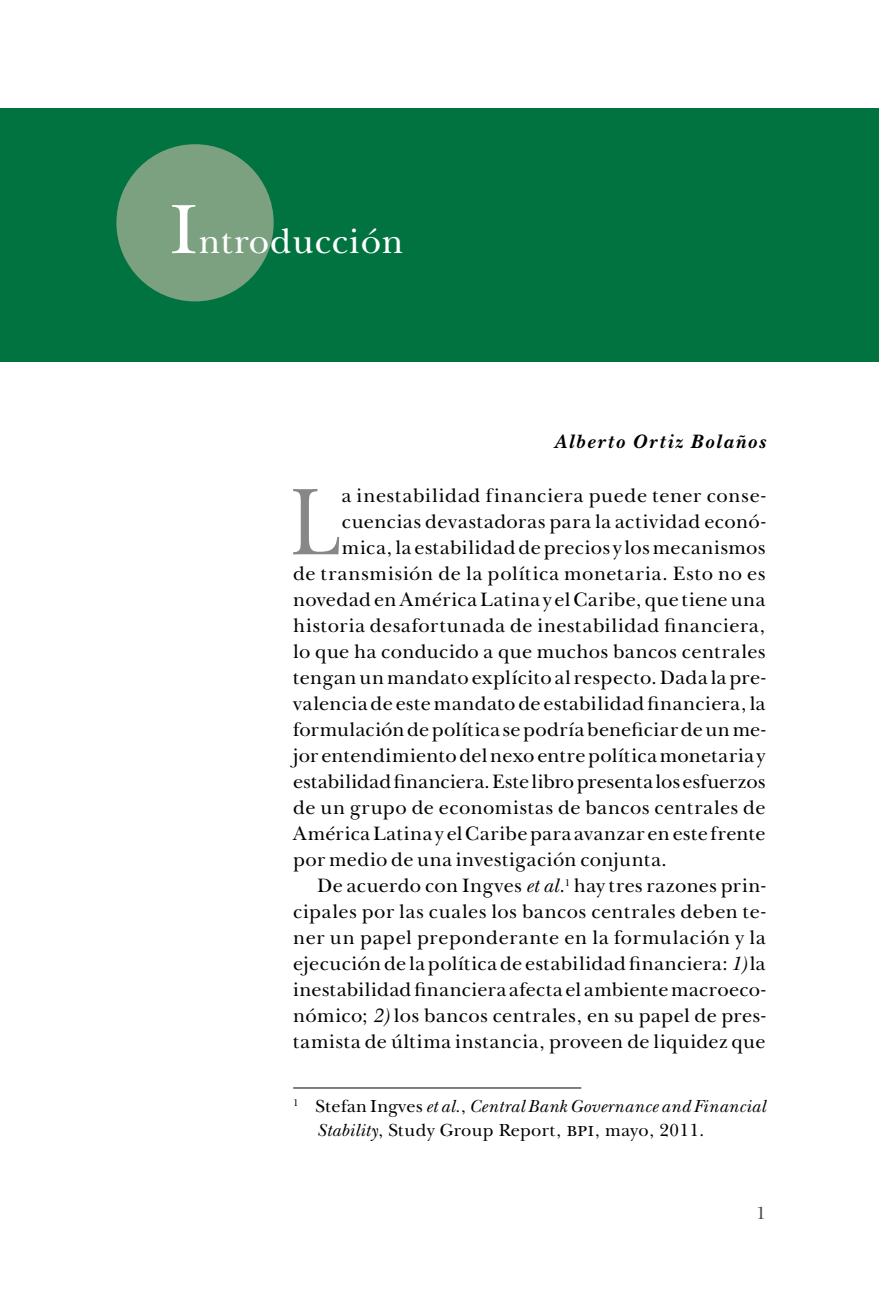
<style>
.page{position:relative;width:879px;height:1304px;background:#fff}
.page>*{position:absolute;margin:0;border:0;box-sizing:border-box;transform-origin:0 0}
.CUERPO_Capitular{font:97.8px "New Baskerville ITC";color:#878787;scale:.8 1}
.TITULO_capítulos{font:36px "New Baskerville ITC";letter-spacing:.025em;color:#fff}
.CUERPO_Capitular-2{font:20px "New Baskerville ITC";letter-spacing:.025em;color:#020203}
.CUERPO_de_texto{font:20px/26px "New Baskerville ITC";letter-spacing:.02em;color:#020203;text-align:justify}
.CUERPO_Capitular-3{font:20px "New Baskerville ITC";letter-spacing:.005em;color:#020203}
.Autores{font:italic 700 20px "New Baskerville ITC";letter-spacing:.095em;color:#020203}
.NOTAS{font:italic 18px/24px "New Baskerville ITC";letter-spacing:.025em;color:#020203}
.t1{font:18px "New Baskerville ITC";color:#4a4a49}
.s1{font-size:72px}
.s2{font-style:italic}
.s3{font-style:normal}
.s4{font-style:normal;font-size:21.6px}
</style>
<div class="page">
<div style="left:0;top:108px;width:879px;height:253px;background:#007341"></div>
<div style="left:116px;top:144px;width:158px;height:157px;background:#7ba180;border-radius:50%"></div>
<hr style="left:293px;top:1087px;width:288px;height:1px;background:#000">
<p class="TITULO_capítulos" style="left:170px;top:220px;width:235px"><span class="s1">I</span>ntroducción</p>
<p class="Autores" style="left:554px;top:430px;width:213px">Alberto Ortiz Bolaños</p>
<p class="CUERPO_Capitular" style="left:290px;top:464px;width:64px">L</p>
<p class="CUERPO_Capitular-2" style="left:342px;top:484px;width:425px">a inestabilidad financiera puede tener conse-</p>
<p class="CUERPO_Capitular-2" style="left:342px;top:510px;width:425px">cuencias devastadoras para la actividad econó-</p>
<p class="CUERPO_Capitular-2" style="left:342px;top:536px;width:425px">mica, la estabilidad de precios y los mecanismos</p>
<p class="CUERPO_Capitular-2" style="left:293px;top:562px;width:474px">de transmisión de la política monetaria. Esto no es</p>
<p class="CUERPO_Capitular-2" style="left:293px;top:588px;width:473px">novedad en América Latina y el Caribe, que tiene una</p>
<p class="CUERPO_Capitular-2" style="left:293px;top:614px;width:474px">historia desafortunada de inestabilidad financiera,</p>
<p class="CUERPO_Capitular-2" style="left:293px;top:640px;width:474px">lo que ha conducido a que muchos bancos centrales</p>
<p class="CUERPO_Capitular-2" style="left:293px;top:666px;width:474px">tengan un mandato explícito al respecto. Dada la pre-</p>
<p class="CUERPO_Capitular-2" style="left:293px;top:692px;width:474px">valencia de este mandato de estabilidad financiera, la</p>
<p class="CUERPO_Capitular-2" style="left:293px;top:718px;width:474px">formulación de política se podría beneficiar de un me-</p>
<p class="CUERPO_Capitular-3" style="left:293px;top:744px;width:474px">jor entendimiento del nexo entre política monetaria y</p>
<p class="CUERPO_Capitular-2" style="left:293px;top:770px;width:474px">estabilidad financiera. Este libro presenta los esfuerzos</p>
<p class="CUERPO_Capitular-2" style="left:293px;top:796px;width:474px">de un grupo de economistas de bancos centrales de</p>
<p class="CUERPO_Capitular-2" style="left:293px;top:822px;width:474px">América Latina y el Caribe para avanzar en este frente</p>
<p class="CUERPO_Capitular-2" style="left:293px;top:848px;width:375px">por medio de una investigación conjunta.</p>
<p class="CUERPO_de_texto" style="left:293px;top:873px;width:474px;text-indent:24px">De acuerdo con Ingves <span class="s2">et al.</span><sup>1</sup> hay tres razones prin&shy;cipales por las cuales los bancos centrales deben te&shy;ner un papel preponderante en la formulación y la ejecución de la política de estabilidad financiera: <span class="s2">1)</span> la inestabilidad financiera afecta el ambiente macroeco&shy;nómico; <span class="s2">2)</span> los bancos centrales, en su papel de pres&shy;tamista de última instancia, proveen de liquidez que</p>
<p class="NOTAS" style="left:317px;top:1094px;width:450px;text-indent:-24px"><sup>1</sup> <span class="s3">Stefan Ingves</span> et al.<span class="s3">,</span> Central Bank Governance and Financial<br>Stability<span class="s3">, Study Group Report,</span> <span class="s4">bpi</span><span class="s3">, mayo, 2011.</span></p>
<p class="t1" style="left:756px;top:1202px;width:11px">1</p>
</div>
